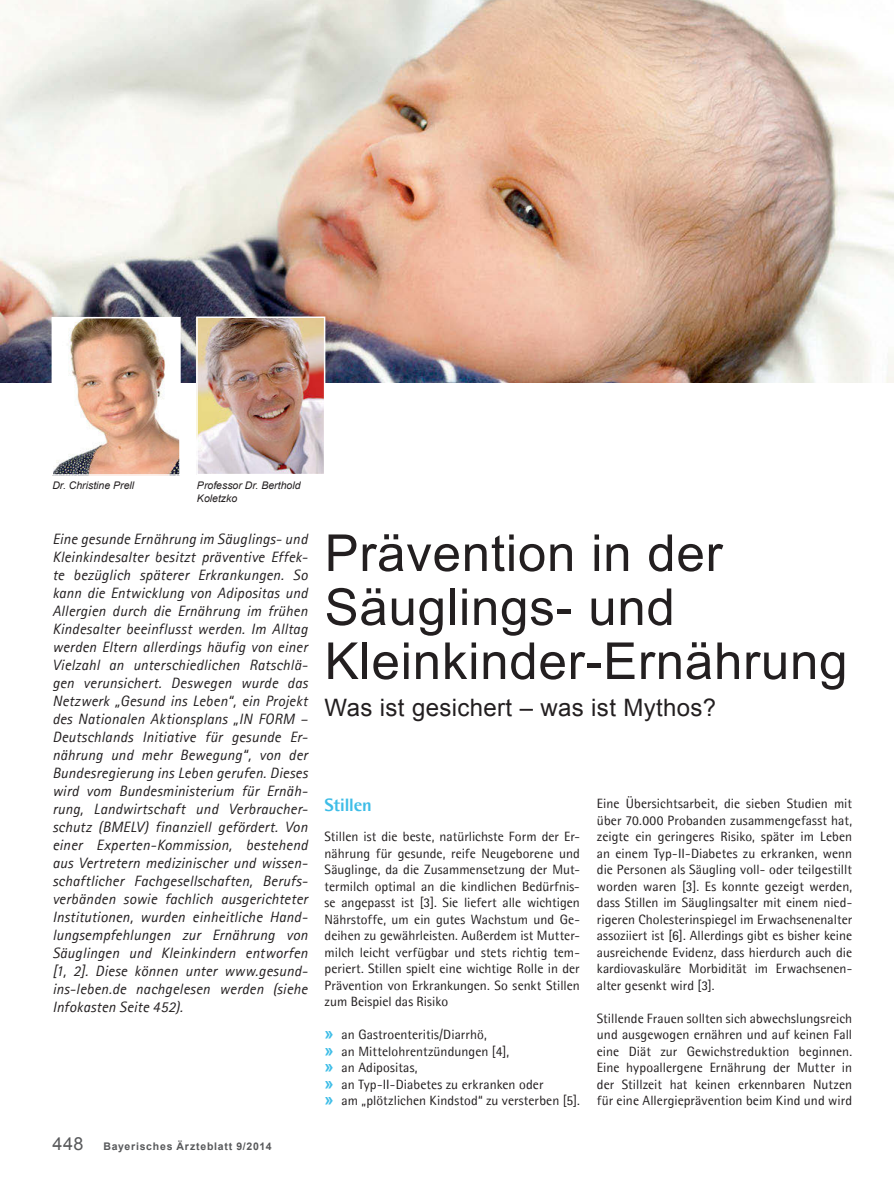
<style>
.page{position:relative;width:894px;height:1190px;background:#fff}
.page>*{position:absolute;margin:0;border:0;box-sizing:border-box;transform-origin:0 0}
.t1{font:51px/54px "Arial";letter-spacing:.015em;color:#231f20}
.t2{font:24px "Arial";letter-spacing:.015em;color:#231f20}
.t3{font:800 18px "Agfa Rotis Semisans";letter-spacing:-.01em;color:#3ebde7}
.t4{font:italic 15px/18px "Agfa Rotis Sans Serif";letter-spacing:.01em;color:#231f20;text-align:justify}
.t5{font:13.5px/16.5px "Agfa Rotis Semisans";letter-spacing:.005em;color:#231f20;text-align:justify}
.t6{font:italic 10.5px/13.5px "Arial";color:#231f20}
.t7{font:700 10.5px "Arial";letter-spacing:.07em;color:#58595b}
.s1{font-family:"Arial";font-weight:700;font-size:16.5px;color:#3ebde7}
.s2{font-weight:400;font-size:18px}
</style>
<div class="page">
<img style="left:0;top:0;width:893px;height:383px">
<img style="left:55px;top:320px;width:123px;height:153px">
<div style="left:52px;top:317px;width:129px;height:159px;border:2px solid #fff"></div>
<img style="left:199px;top:320px;width:123px;height:152px">
<div style="left:196px;top:317px;width:129px;height:158px;border:2px solid #fff"></div>
<p class="t6" style="left:52px;top:479px;width:83px">Dr. Christine Prell</p>
<p class="t6" style="left:197px;top:478px;width:105px">Professor Dr. Berthold<br>Koletzko</p>
<p class="t4" style="left:52px;top:530px;width:257px">Eine gesunde Ernährung im Säuglings- und Kleinkindesalter besitzt präventive Effek&shy;te bezüglich späterer Erkrankungen. So kann die Entwicklung von Adipositas und Allergien durch die Ernährung im frühen Kindesalter beeinflusst werden. Im Alltag werden Eltern allerdings häufig von einer Vielzahl an unterschiedlichen Ratschlä&shy;gen verunsichert. Deswegen wurde das Netzwerk „Gesund ins Leben“, ein Projekt des Nationalen Aktionsplans „IN FORM – Deutschlands Initiative für gesunde Er&shy;nährung und mehr Bewegung“, von der Bundesregierung ins Leben gerufen. Dieses wird vom Bundesministerium für Ernäh&shy;rung, Landwirtschaft und Verbraucher&shy;schutz (BMELV) finanziell gefördert. Von einer Experten-Kommission, bestehend aus Vertretern medizinischer und wissen&shy;schaftlicher Fachgesellschaften, Berufs&shy;verbänden sowie fachlich ausgerichteter Institutionen, wurden einheitliche Hand&shy;lungsempfehlungen zur Ernährung von Säuglingen und Kleinkindern entworfen [1, 2]. Diese können unter www.gesund&shy;ins-leben.de nachgelesen werden (siehe Infokasten Seite 452).</p>
<h1 class="t1" style="left:324px;top:526px;width:524px">Prävention in der<br>Säuglings- und<br>Kleinkinder-Ernährung</h1>
<h2 class="t2" style="left:324px;top:695px;width:393px">Was ist gesichert – was ist Mythos?</h2>
<p class="t5" style="left:597px;top:795px;width:257px">Eine Übersichtsarbeit, die sieben Studien mit über 70.000 Probanden zusammengefasst hat, zeigte ein geringeres Risiko, später im Leben an einem Typ-II-Diabetes zu erkranken, wenn die Personen als Säugling voll- oder teilgestillt worden waren [3]. Es konnte gezeigt werden, dass Stillen im Säuglingsalter mit einem nied&shy;rigeren Cholesterinspiegel im Erwachsenenalter assoziiert ist [6]. Allerdings gibt es bisher keine ausreichende Evidenz, dass hierdurch auch die kardiovaskuläre Morbidität im Erwachsenen&shy;alter gesenkt wird [3].</p>
<p class="t5" style="left:597px;top:1010px;width:257px">Stillende Frauen sollten sich abwechslungsreich und ausgewogen ernähren und auf keinen Fall eine Diät zur Gewichstreduktion beginnen.<br>Eine hypoallergene Ernährung der Mutter in der Stillzeit hat keinen erkennbaren Nutzen für eine Allergieprävention beim Kind und wird</p>
<h3 class="t3" style="left:324px;top:794px;width:49px">Stillen</h3>
<p class="t5" style="left:324px;top:828px;width:257px">Stillen ist die beste, natürlichste Form der Er&shy;nährung für gesunde, reife Neugeborene und Säuglinge, da die Zusammensetzung der Mut&shy;termilch optimal an die kindlichen Bedürfnis&shy;se angepasst ist [3]. Sie liefert alle wichtigen Nährstoffe, um ein gutes Wachstum und Ge&shy;deihen zu gewährleisten. Außerdem ist Mutter&shy;milch leicht verfügbar und stets richtig tem&shy;periert. Stillen spielt eine wichtige Rolle in der Prävention von Erkrankungen. So senkt Stillen zum Beispiel das Risiko</p>
<p class="t5" style="left:324px;top:1026px;width:257px;text-align:left"><span class="s1">»</span> an Gastroenteritis/Diarrhö,<br><span class="s1">»</span> an Mittelohrentzündungen [4],<br><span class="s1">»</span> an Adipositas,<br><span class="s1">»</span> an Typ-II-Diabetes zu erkranken oder<br><span class="s1">»</span> am „plötzlichen Kindstod“ zu versterben [5].</p>
<p class="t7" style="left:52px;top:1140px;width:221px"><span class="s2">448</span> Bayerisches Ärzteblatt 9/2014</p>
</div>
